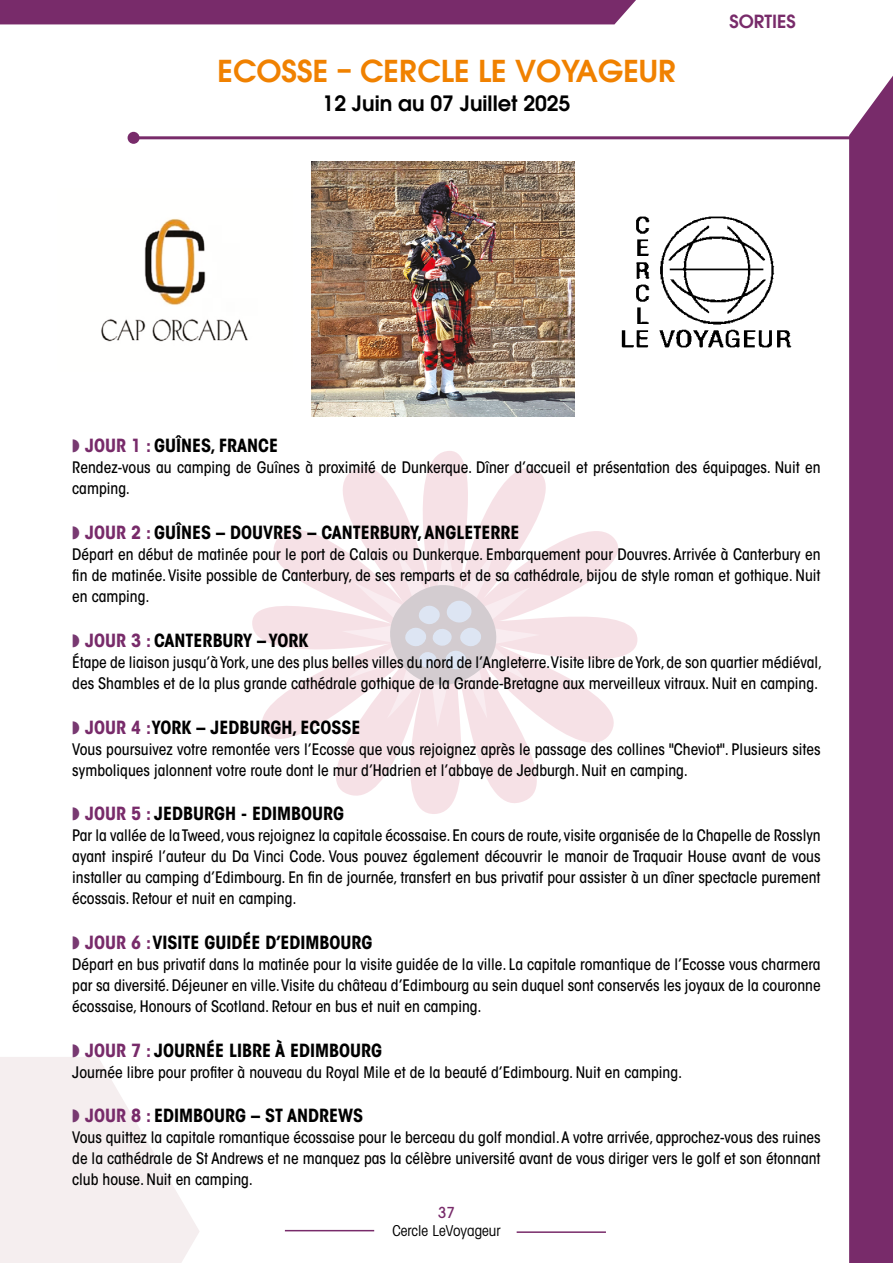
<style>
.page{position:relative;width:893px;height:1263px;background:#fff}
.page>*{position:absolute;margin:0;border:0;box-sizing:border-box;transform-origin:0 0}
.t1{font:600 30px "ITC Avant Garde Std";color:#f08100}
.t2{font:600 21px "ITC Avant Garde Std";color:#000}
.t3{font:700 condensed 18px "ITC Avant Garde Std";color:#000}
.t4{font:600 18px "ITC Avant Garde Std";color:#782b6a}
.t5{font:500 condensed 15.75px/21px "ITC Avant Garde Std";color:#000;text-align:justify}
.t6{font:condensed 15px "Avant Garde";color:#000}
.t7{font:500 15px "Avant Garde";color:#782b6a}
.s1{color:#783971}
.s2{color:#782b6a}
</style>
<div class="page">
<svg style="left:253px;top:451px;width:385px;height:363px"></svg>
<svg style="left:342px;top:534px;width:198px;height:193px;background:#f0e3e7"></svg>
<hr style="left:285px;top:1230px;width:89px;height:1px;background:#782b6a">
<hr style="left:517px;top:1231px;width:89px;height:2px;background:#782b6a">
<div style="left:0;top:0;width:636px;height:24px;background:#782b6a"></div>
<hr style="left:134px;top:136px;width:759px;height:3px;background:#782b6a">
<div style="left:128px;top:132px;width:12px;height:12px;background:#782b6a;border-radius:50%"></div>
<div style="left:849px;top:76px;width:44px;height:1187px;background:#782b6a"></div>
<svg style="left:0;top:1057px;width:199px;height:206px"></svg>
<img style="left:101px;top:218px;width:147px;height:124px">
<img style="left:311px;top:161px;width:263px;height:255px">
<img style="left:621px;top:216px;width:171px;height:132px">
<h1 class="t1" style="left:217px;top:51px;width:460px">ECOSSE – CERCLE LE VOYAGEUR</h1>
<h2 class="t2" style="left:323px;top:90px;width:249px">12 Juin au 07 Juillet 2025</h2>
<p class="t4" style="left:729px;top:10px;width:68px">SORTIES</p>
<p class="t3" style="left:72px;top:434px;width:207px"><span class="s1">◗</span> <span class="s2">JOUR 1 :</span> GUÎNES, FRANCE</p>
<p class="t5" style="left:72px;top:457px;width:750px">Rendez-vous au camping de Guînes à proximité de Dunkerque. Dîner d’accueil et présentation des équipages. Nuit en camping.</p>
<p class="t3" style="left:72px;top:521px;width:449px"><span class="s1">◗</span> <span class="s2">JOUR 2 :</span> GUÎNES – DOUVRES – CANTERBURY, ANGLETERRE</p>
<p class="t5" style="left:72px;top:544px;width:750px">Départ en début de matinée pour le port de Calais ou Dunkerque. Embarquement pour Douvres. Arrivée à Canterbury en fin de matinée. Visite possible de Canterbury, de ses remparts et de sa cathédrale, bijou de style roman et gothique. Nuit en camping.</p>
<p class="t3" style="left:72px;top:629px;width:238px"><span class="s1">◗</span> <span class="s2">JOUR 3 :</span> CANTERBURY – YORK</p>
<p class="t5" style="left:72px;top:652px;width:751px">Étape de liaison jusqu’à York, une des plus belles villes du nord de l’Angleterre.Visite libre de York, de son quartier médiéval, des Shambles et de la plus grande cathédrale gothique de la Grande-Bretagne aux merveilleux vitraux. Nuit en camping.</p>
<p class="t3" style="left:72px;top:715px;width:290px"><span class="s1">◗</span> <span class="s2">JOUR 4 :</span>YORK – JEDBURGH, ECOSSE</p>
<p class="t5" style="left:72px;top:738px;width:750px">Vous poursuivez votre remontée vers l’Ecosse que vous rejoignez après le passage des collines "Cheviot". Plusieurs sites symboliques jalonnent votre route dont le mur d’Hadrien et l’abbaye de Jedburgh. Nuit en camping.</p>
<p class="t3" style="left:72px;top:802px;width:273px"><span class="s1">◗</span> <span class="s2">JOUR 5 :</span> JEDBURGH - EDIMBOURG</p>
<p class="t5" style="left:72px;top:825px;width:750px">Par la vallée de la Tweed, vous rejoignez la capitale écossaise. En cours de route, visite organisée de la Chapelle de Rosslyn ayant inspiré l’auteur du Da Vinci Code. Vous pouvez également découvrir le manoir de Traquair House avant de vous installer au camping d’Edimbourg. En fin de journée, transfert en bus privatif pour assister à un dîner spectacle purement écossais. Retour et nuit en camping.</p>
<p class="t3" style="left:72px;top:931px;width:302px"><span class="s1">◗</span> <span class="s2">JOUR 6 :</span> VISITE GUIDÉE D’EDIMBOURG</p>
<p class="t5" style="left:72px;top:954px;width:750px">Départ en bus privatif dans la matinée pour la visite guidée de la ville. La capitale romantique de l’Ecosse vous charmera par sa diversité. Déjeuner en ville. Visite du château d’Edimbourg au sein duquel sont conservés les joyaux de la couronne écossaise, Honours of Scotland. Retour en bus et nuit en camping.</p>
<p class="t3" style="left:72px;top:1038px;width:311px"><span class="s1">◗</span> <span class="s2">JOUR 7 :</span> JOURNÉE LIBRE À EDIMBOURG</p>
<p class="t5" style="left:72px;top:1061px;width:611px">Journée libre pour profiter à nouveau du Royal Mile et de la beauté d’Edimbourg. Nuit en camping.</p>
<p class="t3" style="left:72px;top:1104px;width:292px"><span class="s1">◗</span> <span class="s2">JOUR 8 :</span> EDIMBOURG – ST ANDREWS</p>
<p class="t5" style="left:72px;top:1127px;width:750px">Vous quittez la capitale romantique écossaise pour le berceau du golf mondial. A votre arrivée, approchez-vous des ruines de la cathédrale de St Andrews et ne manquez pas la célèbre université avant de vous diriger vers le golf et son étonnant club house. Nuit en camping.</p>
<p class="t7" style="left:438px;top:1204px;width:18px">37</p>
<p class="t6" style="left:392px;top:1222px;width:110px">Cercle LeVoyageur</p>
</div>
